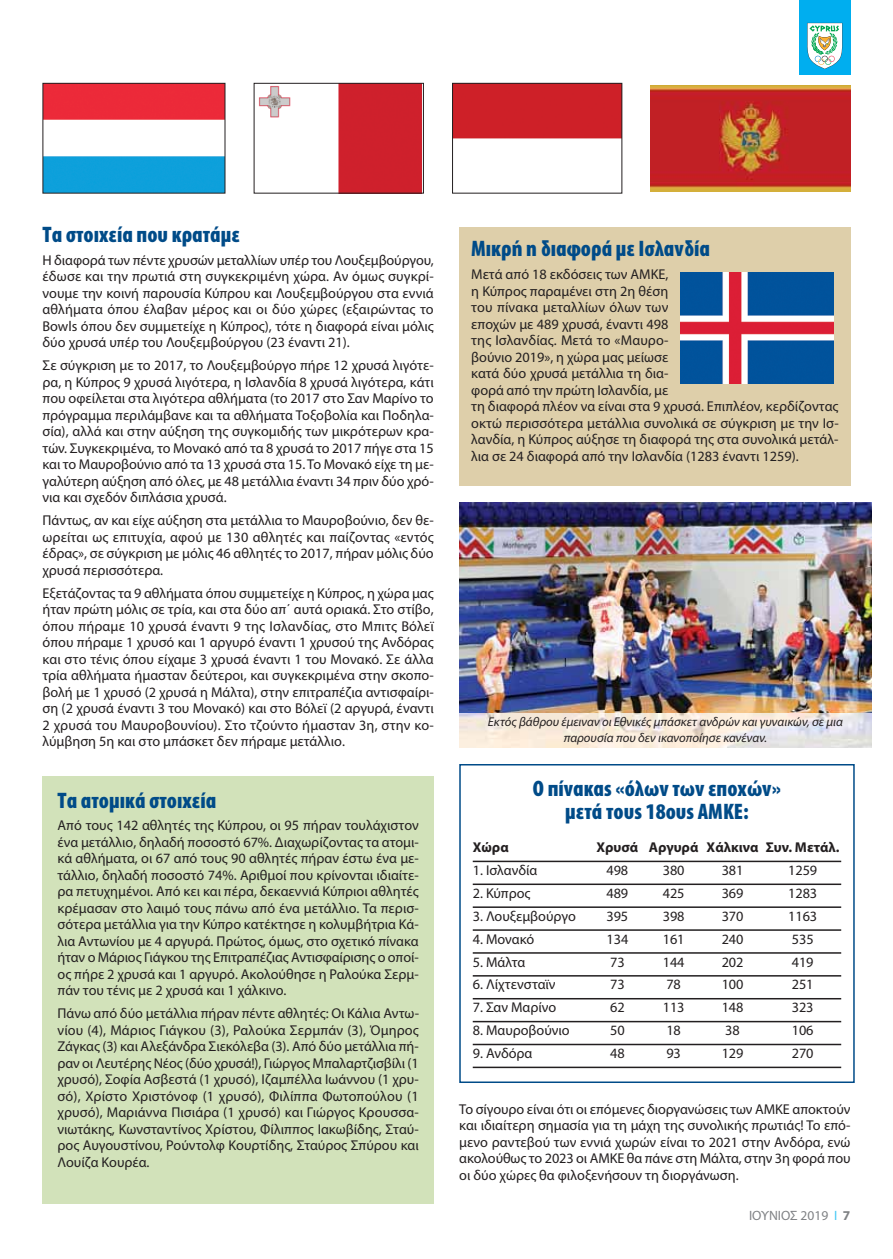
<style>
.page{position:relative;width:893px;height:1259px;background:#fff}
.page>*{position:absolute;margin:0;border:0;box-sizing:border-box;transform-origin:0 0}
.t1{font:700 22.5px/23px "Myriad Condensed Greek";color:#004b88;text-align:center}
.t2{font:14.25px/16.5px "Myriad Pro";color:#231f20;text-align:justify}
.t3{font:700 14.25px "Myriad Pro";color:#231f20}
.t4{font:13.5px "Myriad Pro";color:#808285}
.t5{font:italic 12.75px/15.3px "Myriad Pro";color:#231f20;text-align:center}
.s1{font-family:"CF Helvetica"}
.s2{color:#44c8f5}
.s3{font-weight:700}
</style>
<div class="page">
<div style="left:799px;top:0;width:51px;height:74px;background:#00aeef"></div>
<svg style="left:807px;top:23px;width:35px;height:46px;background:#afd8cc"></svg>
<img style="left:45px;top:85px;width:178px;height:106px">
<div style="left:43px;top:83px;width:182px;height:110px;border:1px solid #231f20"></div>
<img style="left:258px;top:85px;width:164px;height:106px">
<div style="left:254px;top:83px;width:170px;height:110px;border:1px solid #231f20"></div>
<div style="left:454px;top:85px;width:166px;height:54px;background:#ce2028"></div>
<div style="left:452px;top:83px;width:170px;height:110px;border:1px solid #231f20"></div>
<div style="left:651px;top:83px;width:199px;height:110px;background:linear-gradient(to right,#d4af3a,#d4af3a)"></div>
<img style="left:651px;top:85px;width:199px;height:106px">
<div style="left:459px;top:227px;width:391px;height:259px;background:#decfaa"></div>
<img style="left:680px;top:273px;width:153px;height:110px">
<div style="left:43px;top:775px;width:391px;height:428px;background:#d2e2ba"></div>
<div style="left:459px;top:764px;width:396px;height:319px;border:2px solid #004b88"></div>
<hr style="left:473px;top:860px;width:368px;height:2px;background:#231f20">
<hr style="left:473px;top:883px;width:368px;height:2px;background:#231f20">
<hr style="left:473px;top:906px;width:368px;height:2px;background:#231f20">
<hr style="left:473px;top:929px;width:368px;height:2px;background:#231f20">
<hr style="left:473px;top:952px;width:368px;height:1px;background:#231f20">
<hr style="left:473px;top:975px;width:368px;height:1px;background:#231f20">
<hr style="left:473px;top:998px;width:368px;height:1px;background:#231f20">
<hr style="left:473px;top:1021px;width:368px;height:1px;background:#231f20">
<hr style="left:473px;top:1043px;width:368px;height:2px;background:#231f20">
<hr style="left:473px;top:1066px;width:368px;height:2px;background:#231f20">
<img style="left:459px;top:503px;width:413px;height:210px">
<img style="left:459px;top:713px;width:413px;height:35px">
<h1 class="t1" style="left:43px;top:226px;width:199px">Τα στοιχεία που κρατάμε</h1>
<p class="t2" style="left:43px;top:253px;width:393px">Η διαφορά των πέντε χρυσών μεταλλίων υπέρ του Λουξεμβούργου, έδωσε και την πρωτιά στη συγκεκριμένη χώρα. Αν όμως συγκρί&shy;νουμε την κοινή παρουσία Κύπρου και Λουξεμβούργου στα εννιά αθλήματα όπου έλαβαν μέρος και οι δύο χώρες (εξαιρώντας το Bowls όπου δεν συμμετείχε η Κύπρος), τότε η διαφορά είναι μόλις δύο χρυσά υπέρ του Λουξεμβούργου (23 έναντι 21).</p>
<p class="t2" style="left:43px;top:359px;width:393px">Σε σύγκριση με το 2017, το Λουξεμβούργο πήρε 12 χρυσά λιγότε&shy;ρα, η Κύπρος 9 χρυσά λιγότερα, η Ισλανδία 8 χρυσά λιγότερα, κάτι που οφείλεται στα λιγότερα αθλήματα (το 2017 στο Σαν Μαρίνο το πρόγραμμα περιλάμβανε και τα αθλήματα Τοξοβολία και Ποδηλα&shy;σία), αλλά και στην αύξηση της συγκομιδής των μικρότερων κρα&shy;τών. Συγκεκριμένα, το Μονακό από τα 8 χρυσά το 2017 πήγε στα 15 και το Μαυροβούνιο από τα 13 χρυσά στα 15. Το Μονακό είχε τη με&shy;γαλύτερη αύξηση από όλες, με 48 μετάλλια έναντι 34 πριν δύο χρό&shy;νια και σχεδόν διπλάσια χρυσά.</p>
<p class="t2" style="left:43px;top:513px;width:393px">Πάντως, αν και είχε αύξηση στα μετάλλια το Μαυροβούνιο, δεν θε&shy;ωρείται ως επιτυχία, αφού με 130 αθλητές και παίζοντας «εντός έδρας», σε σύγκριση με μόλις 46 αθλητές το 2017, πήραν μόλις δύο χρυσά περισσότερα.</p>
<p class="t2" style="left:43px;top:586px;width:393px">Εξετάζοντας τα 9 αθλήματα όπου συμμετείχε η Κύπρος, η χώρα μας ήταν πρώτη μόλις σε τρία, και στα δύο απ΄ αυτά οριακά. Στο στίβο, όπου πήραμε 10 χρυσά έναντι 9 της Ισλανδίας, στο Μπιτς Βόλεϊ όπου πήραμε 1 χρυσό και 1 αργυρό έναντι 1 χρυσού της Ανδόρας και στο τένις όπου είχαμε 3 χρυσά έναντι 1 του Μονακό. Σε άλλα τρία αθλήματα ήμασταν δεύτεροι, και συγκεκριμένα στην σκοπο&shy;βολή με 1 χρυσό (2 χρυσά η Μάλτα), στην επιτραπέζια αντισφαίρι&shy;ση (2 χρυσά έναντι 3 του Μονακό) και στο Βόλεϊ (2 αργυρά, έναντι 2 χρυσά του Μαυροβουνίου). Στο τζούντο ήμασταν 3η, στην κο&shy;λύμβηση 5η και στο μπάσκετ δεν πήραμε μετάλλιο.</p>
<h1 class="t1" style="left:58px;top:791px;width:160px">Τα ατομικά στοιχεία</h1>
<p class="t2" style="left:58px;top:819px;width:363px">Από τους 142 αθλητές της Κύπρου, οι 95 πήραν τουλάχιστον ένα μετάλλιο, δηλαδή ποσοστό 67%. Διαχωρίζοντας τα ατομι&shy;κά αθλήματα, οι 67 από τους 90 αθλητές πήραν έστω ένα με&shy;τάλλιο, δηλαδή ποσοστό 74%. Αριθμοί που κρίνονται ιδιαίτε&shy;ρα πετυχημένοι. Από κει και πέρα, δεκαεννιά Κύπριοι αθλητές κρέμασαν στο λαιμό τους πάνω από ένα μετάλλιο. Τα περισ&shy;σότερα μετάλλια για την Κύπρο κατέκτησε η κολυμβήτρια Κά&shy;λια Αντωνίου με 4 αργυρά. Πρώτος, όμως, στο σχετικό πίνακα ήταν ο Μάριος Γιάγκου της Επιτραπέζιας Αντισφαίρισης ο οποί&shy;ος πήρε 2 χρυσά και 1 αργυρό. Ακολούθησε η Ραλούκα Σερμ&shy;πάν του τένις με 2 χρυσά και 1 χάλκινο.</p>
<p class="t2" style="left:58px;top:1006px;width:363px">Πάνω από δύο μετάλλια πήραν πέντε αθλητές: Οι Κάλια Αντω&shy;νίου (4), Μάριος Γιάγκου (3), Ραλούκα Σερμπάν (3), Όμηρος Ζάγκας (3) και Αλεξάνδρα Σιεκόλεβα (3). Από δύο μετάλλια πή&shy;ραν οι Λευτέρης Νέος (δύο χρυσά!), Γιώργος Μπαλαρτζισβίλι (1 χρυσό), Σοφία Ασβεστά (1 χρυσό), Ιζαμπέλλα Ιωάννου (1 χρυ&shy;σό), Χρίστο Χριστόνοφ (1 χρυσό), Φιλίππα Φωτοπούλου (1 χρυσό), Μαριάννα Πισιάρα (1 χρυσό) και Γιώργος Κρουσσα&shy;νιωτάκης, Κωνσταντίνος Χρίστου, Φίλιππος Ιακωβίδης, Σταύ&shy;ρος Αυγουστίνου, Ρούντολφ Κουρτίδης, Σταύρος Σπύρου και Λουίζα Κουρέα.</p>
<h1 class="t1" style="left:471px;top:240px;width:240px">Μικρή η διαφορά με Ισλανδία</h1>
<p class="t2" style="left:471px;top:268px;width:369px;text-align:left">Μετά από 18 εκδόσεις των ΑΜΚΕ,<br>η Κύπρος παραμένει στη 2η θέση<br>του πίνακα μεταλλίων όλων των<br>εποχών με 489 χρυσά, έναντι 498<br>της Ισλανδίας. Μετά το «Μαυρο-<br>βούνιο 2019», η χώρα μας μείωσε<br>κατά δύο χρυσά μετάλλια τη δια-<br>φορά από την πρώτη Ισλανδία, με<br>τη διαφορά πλέον να είναι στα 9 χρυσά. Επιπλέον, κερδίζοντας οκτώ περισσότερα μετάλλια συνολικά σε σύγκριση με την Ισ&shy;λανδία, η Κύπρος αύξησε τη διαφορά της στα συνολικά μετάλ&shy;λια σε 24 διαφορά από την Ισλανδία (1283 έναντι 1259).</p>
<p class="t5" style="left:488px;top:715px;width:357px">Εκτός βάθρου έμειναν οι Εθνικές μπάσκετ ανδρών και γυναικών, σε μια παρουσία που δεν ικανοποίησε κανέναν.</p>
<h1 class="t1" style="left:533px;top:779px;width:250px">Ο πίνακας <span class="s1">«</span>όλων των εποχών<span class="s1">» </span>μετά τους 18ους ΑΜΚΕ:</h1>
<p class="t3" style="left:473px;top:839px;width:37px">Χώρα</p>
<p class="t3" style="left:596px;top:839px;width:245px">Χρυσά Αργυρά Χάλκινα Συν. Μετάλ.</p>
<p class="t2" style="left:473px;top:863px;width:66px">1. Ισλανδία</p>
<p class="t2" style="left:606px;top:863px;width:23px">498</p>
<p class="t2" style="left:663px;top:863px;width:23px">380</p>
<p class="t2" style="left:722px;top:863px;width:23px">381</p>
<p class="t2" style="left:788px;top:863px;width:31px">1259</p>
<p class="t2" style="left:473px;top:886px;width:59px">2. Κύπρος</p>
<p class="t2" style="left:606px;top:886px;width:23px">489</p>
<p class="t2" style="left:663px;top:886px;width:23px">425</p>
<p class="t2" style="left:722px;top:886px;width:23px">369</p>
<p class="t2" style="left:788px;top:886px;width:31px">1283</p>
<p class="t2" style="left:473px;top:909px;width:105px">3. Λουξεμβούργο</p>
<p class="t2" style="left:606px;top:909px;width:23px">395</p>
<p class="t2" style="left:663px;top:909px;width:23px">398</p>
<p class="t2" style="left:722px;top:909px;width:23px">370</p>
<p class="t2" style="left:788px;top:909px;width:31px">1163</p>
<p class="t2" style="left:473px;top:932px;width:63px">4. Μονακό</p>
<p class="t2" style="left:606px;top:932px;width:23px">134</p>
<p class="t2" style="left:663px;top:932px;width:23px">161</p>
<p class="t2" style="left:722px;top:932px;width:23px">240</p>
<p class="t2" style="left:792px;top:932px;width:23px">535</p>
<p class="t2" style="left:473px;top:955px;width:54px">5. Μάλτα</p>
<p class="t2" style="left:610px;top:955px;width:16px">73</p>
<p class="t2" style="left:663px;top:955px;width:23px">144</p>
<p class="t2" style="left:722px;top:955px;width:23px">202</p>
<p class="t2" style="left:792px;top:955px;width:23px">419</p>
<p class="t2" style="left:473px;top:978px;width:84px">6. Λίχτενσταϊν</p>
<p class="t2" style="left:610px;top:978px;width:16px">73</p>
<p class="t2" style="left:666px;top:978px;width:16px">78</p>
<p class="t2" style="left:722px;top:978px;width:23px">100</p>
<p class="t2" style="left:792px;top:978px;width:23px">251</p>
<p class="t2" style="left:473px;top:1000px;width:85px">7. Σαν Μαρίνο</p>
<p class="t2" style="left:610px;top:1000px;width:16px">62</p>
<p class="t2" style="left:663px;top:1000px;width:23px">113</p>
<p class="t2" style="left:722px;top:1000px;width:23px">148</p>
<p class="t2" style="left:792px;top:1000px;width:23px">323</p>
<p class="t2" style="left:473px;top:1023px;width:98px">8. Μαυροβούνιο</p>
<p class="t2" style="left:610px;top:1023px;width:16px">50</p>
<p class="t2" style="left:666px;top:1023px;width:16px">18</p>
<p class="t2" style="left:725px;top:1023px;width:16px">38</p>
<p class="t2" style="left:792px;top:1023px;width:23px">106</p>
<p class="t2" style="left:473px;top:1046px;width:61px">9. Ανδόρα</p>
<p class="t2" style="left:610px;top:1046px;width:16px">48</p>
<p class="t2" style="left:666px;top:1046px;width:16px">93</p>
<p class="t2" style="left:722px;top:1046px;width:23px">129</p>
<p class="t2" style="left:792px;top:1046px;width:23px">270</p>
<p class="t2" style="left:459px;top:1102px;width:393px">Το σίγουρο είναι ότι οι επόμενες διοργανώσεις των ΑΜΚΕ αποκτούν και ιδιαίτερη σημασία για τη μάχη της συνολικής πρωτιάς! Το επό&shy;μενο ραντεβού των εννιά χωρών είναι το 2021 στην Ανδόρα, ενώ ακολούθως το 2023 οι ΑΜΚΕ θα πάνε στη Μάλτα, στην 3η φορά που οι δύο χώρες θα φιλοξενήσουν τη διοργάνωση.</p>
<p class="t4" style="left:749px;top:1210px;width:103px">ΙΟΥΝΙΟΣ 2019 <span class="s2">I</span> <span class="s3">7</span></p>
</div>
